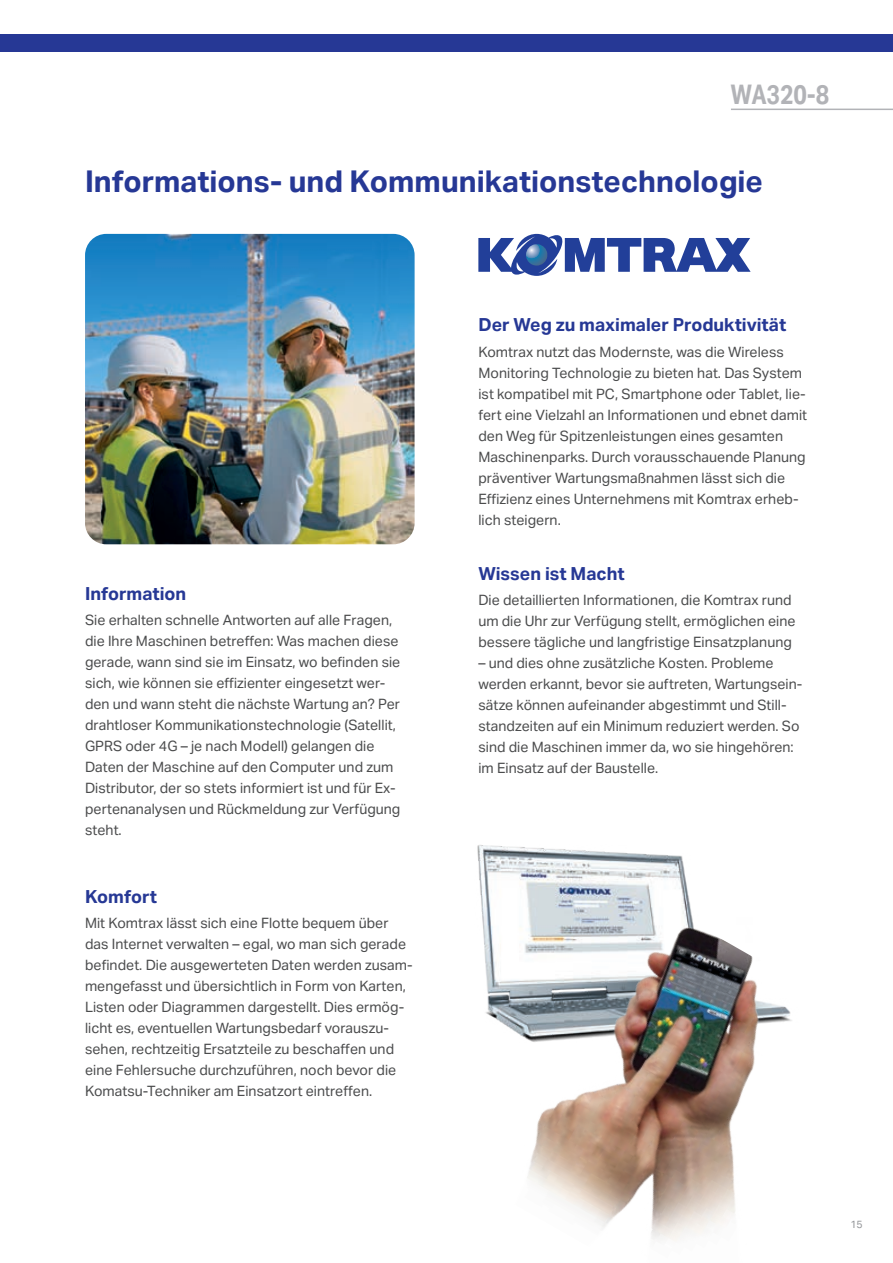
<style>
.page{position:relative;width:893px;height:1263px;background:#fff}
.page>*{position:absolute;margin:0;border:0;box-sizing:border-box;transform-origin:0 0}
.t1{font:700 30px "Aktiv Grotesk";color:#263895}
.t2{font:700 27px "Aktiv Grotesk Cd";color:#b2b3b7}
.t3{font:700 18px "Aktiv Grotesk";color:#263895}
.t4{font:14.25px/21px "Aktiv Grotesk";color:#4b4c4d}
.t5{font:10.5px "Aktiv Grotesk";color:#939598}
</style>
<div class="page">
<img style="left:477px;top:845px;width:213px;height:169px">
<img style="left:487px;top:900px;width:305px;height:341px">
<svg style="left:478px;top:234px;width:273px;height:42px"></svg>
<img style="left:85px;top:234px;width:330px;height:310px">
<hr style="left:731px;top:109px;width:162px;height:1px;background:#b2b3b7">
<div style="left:0;top:34px;width:893px;height:17px;background:#263895"></div>
<h2 class="t2" style="left:731px;top:79px;width:100px">WA320-8</h2>
<h1 class="t1" style="left:85px;top:164px;width:680px">Informations- und Kommunikationstechnologie</h1>
<p class="t3" style="left:85px;top:583px;width:103px">Information</p>
<p class="t4" style="left:85px;top:609px;width:317px">Sie erhalten schnelle Antworten auf alle Fragen, die Ihre Maschinen betreffen: Was machen diese gerade, wann sind sie im Einsatz, wo befinden sie sich, wie können sie effizienter eingesetzt wer&shy;den und wann steht die nächste Wartung an? Per drahtloser Kommunikationstechnologie (Satellit, GPRS oder 4G – je nach Modell) gelangen die Daten der Maschine auf den Computer und zum Distributor, der so stets informiert ist und für Ex&shy;pertenanalysen und Rückmeldung zur Verfügung steht.</p>
<p class="t3" style="left:85px;top:886px;width:74px">Komfort</p>
<p class="t4" style="left:85px;top:912px;width:329px">Mit Komtrax lässt sich eine Flotte bequem über das Internet verwalten – egal, wo man sich gerade befindet. Die ausgewerteten Daten werden zusam&shy;mengefasst und übersichtlich in Form von Karten, Listen oder Diagrammen dargestellt. Dies ermög&shy;licht es, eventuellen Wartungsbedarf vorauszu&shy;sehen, rechtzeitig Ersatzteile zu beschaffen und eine Fehlersuche durchzuführen, noch bevor die Komatsu-Techniker am Einsatzort eintreffen.</p>
<p class="t3" style="left:478px;top:314px;width:309px">Der Weg zu maximaler Produktivität</p>
<p class="t4" style="left:478px;top:341px;width:330px">Komtrax nutzt das Modernste, was die Wireless Monitoring Technologie zu bieten hat. Das System ist kompatibel mit PC, Smartphone oder Tablet, lie&shy;fert eine Vielzahl an Informationen und ebnet damit den Weg für Spitzenleistungen eines gesamten Maschinenparks. Durch vorausschauende Planung präventiver Wartungsmaßnahmen lässt sich die Effizienz eines Unternehmens mit Komtrax erheb&shy;lich steigern.</p>
<p class="t3" style="left:478px;top:563px;width:148px">Wissen ist Macht</p>
<p class="t4" style="left:478px;top:590px;width:319px">Die detaillierten Informationen, die Komtrax rund um die Uhr zur Verfügung stellt, ermöglichen eine bessere tägliche und langfristige Einsatzplanung</p>
<p class="t4" style="left:478px;top:653px;width:326px">– und dies ohne zusätzliche Kosten. Probleme werden erkannt, bevor sie auftreten, Wartungsein&shy;sätze können aufeinander abgestimmt und Still&shy;standzeiten auf ein Minimum reduziert werden. So sind die Maschinen immer da, wo sie hingehören: im Einsatz auf der Baustelle.</p>
<p class="t5" style="left:850px;top:1218px;width:14px">15</p>
</div>
